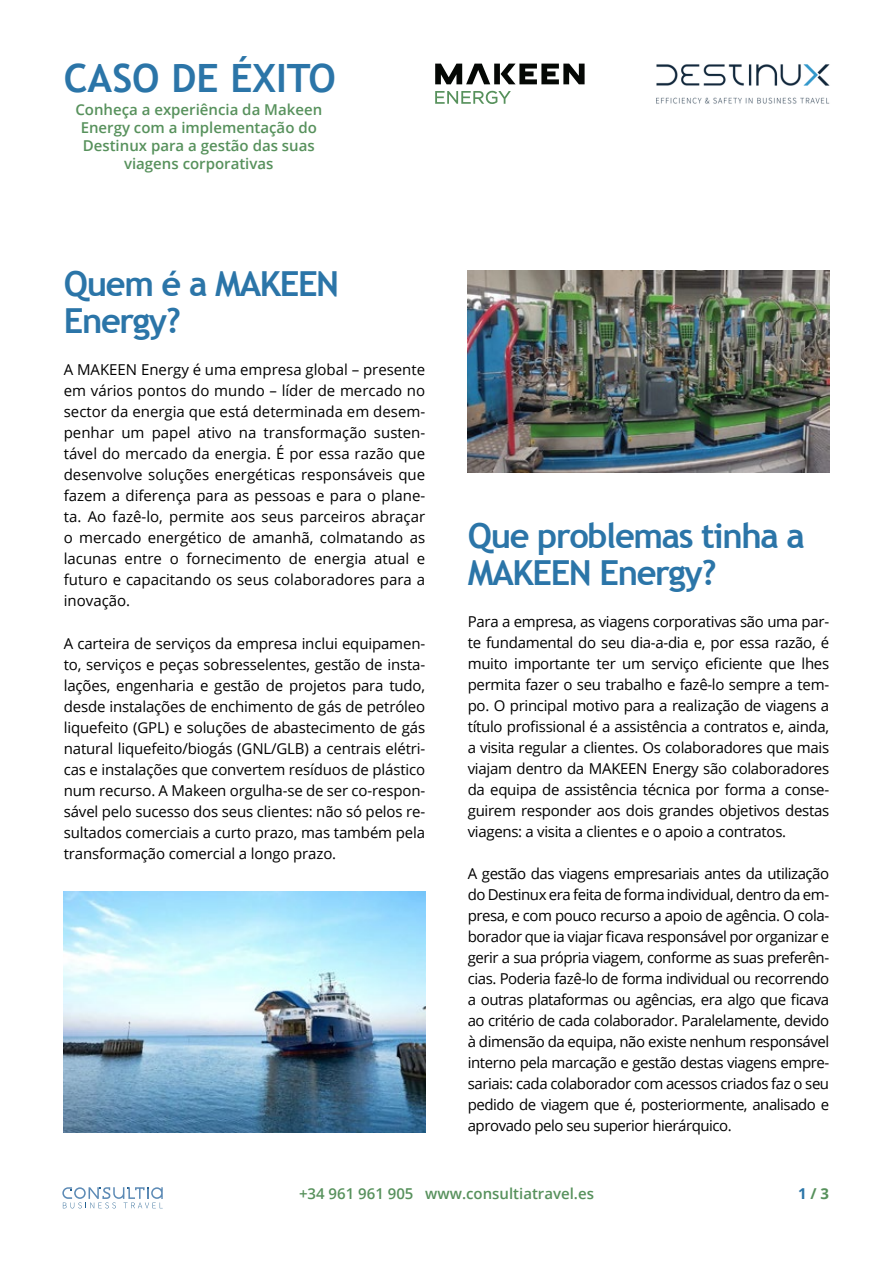
<style>
.page{position:relative;width:893px;height:1263px;background:#fff}
.page>*{position:absolute;margin:0;border:0;box-sizing:border-box;transform-origin:0 0}
.t1{font:700 39px "Trebuchet MS";color:#2b75a8}
.t2{font:700 34.5px/37.5px "Trebuchet MS";letter-spacing:-.04em;color:#2b75a8}
.t3{font:15px/21px "Open Sans";letter-spacing:-.015em;color:#000;text-align:justify}
.t4{font:600 15px/18px "Open Sans";color:#57915c;text-align:center}
.t5{font:700 15px "Open Sans";color:#57915c}
.s1{color:#2b75a8}
</style>
<div class="page">
<svg style="left:62px;top:1187px;width:101px;height:21px"></svg>
<img style="left:656px;top:64px;width:174px;height:40px">
<svg style="left:435px;top:64px;width:55px;height:20px"></svg>
<div style="left:494px;top:64px;width:6px;height:20px;background:#050805"></div>
<svg style="left:501px;top:64px;width:84px;height:20px"></svg>
<svg style="left:435px;top:91px;width:76px;height:13px"></svg>
<img style="left:64px;top:891px;width:361px;height:241px">
<img style="left:468px;top:270px;width:361px;height:202px">
<h1 class="t1" style="left:64px;top:54px;width:274px">CASO DE ÉXITO</h1>
<p class="t4" style="left:75px;top:101px;width:248px">Conheça a experiência da Makeen<br>Energy com a implementação do<br>Destinux para a gestão das suas viagens corporativas</p>
<h2 class="t2" style="left:64px;top:265px;width:277px">Quem é a MAKEEN<br>Energy?</h2>
<p class="t3" style="left:64px;top:359px;width:363px">A MAKEEN Energy é uma empresa global – presente em vários pontos do mundo – líder de mercado no sector da energia que está determinada em desem&shy;penhar um papel ativo na transformação susten&shy;tável do mercado da energia. É por essa razão que desenvolve soluções energéticas responsáveis que fazem a diferença para as pessoas e para o plane&shy;ta. Ao fazê-lo, permite aos seus parceiros abraçar o mercado energético de amanhã, colmatando as lacunas entre o fornecimento de energia atual e futuro e capacitando os seus colaboradores para a inovação.</p>
<p class="t3" style="left:64px;top:632px;width:363px">A carteira de serviços da empresa inclui equipamen&shy;to, serviços e peças sobresselentes, gestão de insta&shy;lações, engenharia e gestão de projetos para tudo, desde instalações de enchimento de gás de petróleo liquefeito (GPL) e soluções de abastecimento de gás natural liquefeito/biogás (GNL/GLB) a centrais elétri&shy;cas e instalações que convertem resíduos de plástico num recurso. A Makeen orgulha-se de ser co-respon&shy;sável pelo sucesso dos seus clientes: não só pelos re&shy;sultados comerciais a curto prazo, mas também pela transformação comercial a longo prazo.</p>
<h2 class="t2" style="left:468px;top:517px;width:339px">Que problemas tinha a<br>MAKEEN Energy?</h2>
<p class="t3" style="left:468px;top:611px;width:363px">Para a empresa, as viagens corporativas são uma par&shy;te fundamental do seu dia-a-dia e, por essa razão, é muito importante ter um serviço eficiente que lhes permita fazer o seu trabalho e fazê-lo sempre a tem&shy;po. O principal motivo para a realização de viagens a título profissional é a assistência a contratos e, ainda, a visita regular a clientes. Os colaboradores que mais viajam dentro da MAKEEN Energy são colaboradores da equipa de assistência técnica por forma a conse&shy;guirem responder aos dois grandes objetivos destas viagens: a visita a clientes e o apoio a contratos.</p>
<p class="t3" style="left:468px;top:863px;width:363px">A gestão das viagens empresariais antes da utilização do Destinux era feita de forma individual, dentro da em&shy;presa, e com pouco recurso a apoio de agência. O cola&shy;borador que ia viajar ficava responsável por organizar e gerir a sua própria viagem, conforme as suas preferên&shy;cias. Poderia fazê-lo de forma individual ou recorrendo a outras plataformas ou agências, era algo que ficava ao critério de cada colaborador. Paralelamente, devido à dimensão da equipa, não existe nenhum responsável interno pela marcação e gestão destas viagens empre&shy;sariais: cada colaborador com acessos criados faz o seu pedido de viagem que é, posteriormente, analisado e aprovado pelo seu superior hierárquico.</p>
<p class="t4" style="left:299px;top:1184px;width:296px">+34 961 961 905 www.consultiatravel.es</p>
<p class="t5" style="left:798px;top:1183px;width:33px"><span class="s1">1</span> / 3</p>
</div>
